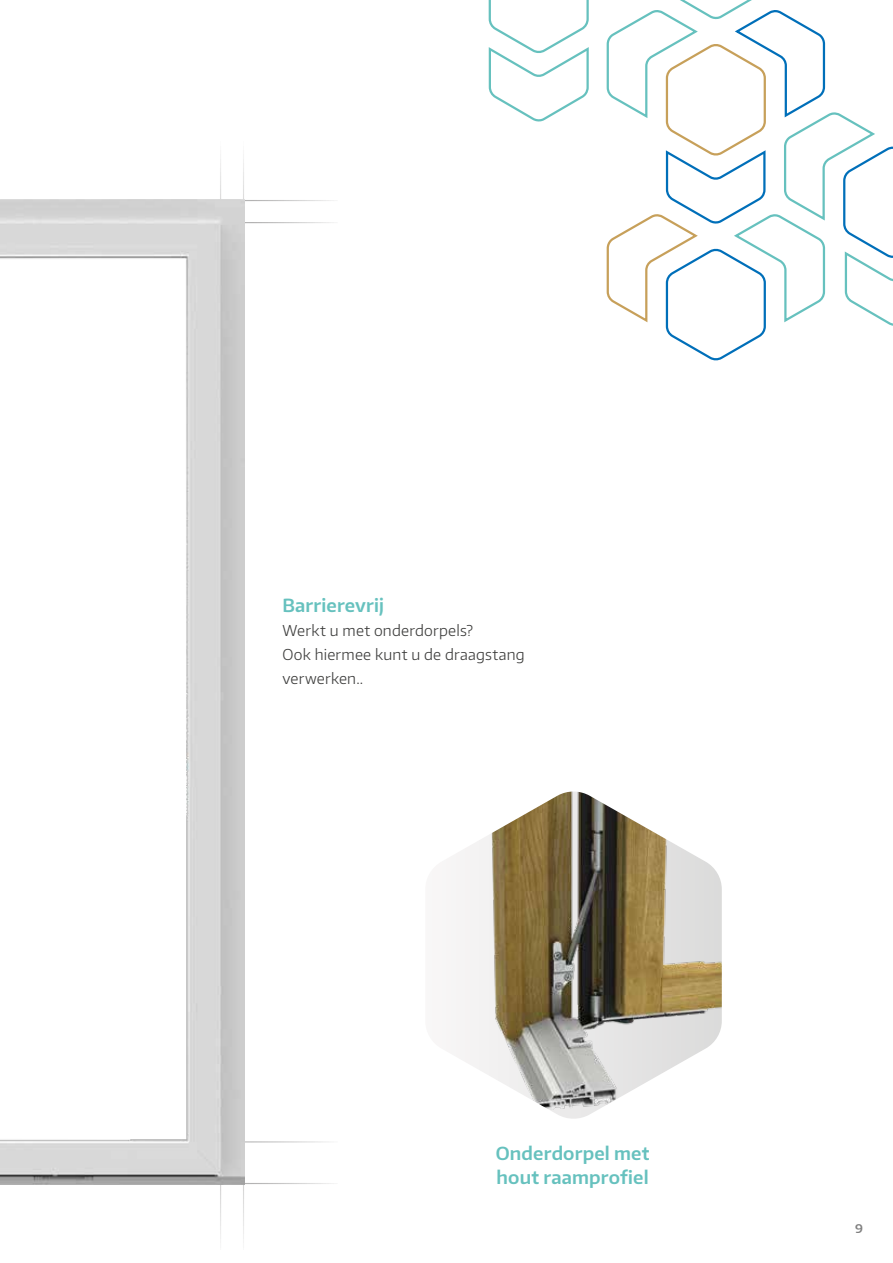
<style>
.page{position:relative;width:893px;height:1263px;background:#fff}
.page>*{position:absolute;margin:0;border:0;box-sizing:border-box;transform-origin:0 0}
.t1{font:600 18px/24px "Encode Sans Normal";letter-spacing:.01em;color:#66c1be}
.t2{font:300 15px/24px "Encode Sans Normal";letter-spacing:.015em;color:#3c3c3b}
.t3{font:600 12px "Encode Sans Normal";color:#000}
</style>
<div class="page">
<svg style="left:456px;top:791px;width:266px;height:328px"></svg>
<svg style="left:488px;top:0;width:101px;height:122px"></svg>
<svg style="left:606px;top:0;width:287px;height:361px"></svg>
<hr style="left:0;top:199px;width:338px;height:4px;background:#000;opacity:.75">
<hr style="left:0;top:221px;width:338px;height:4px;background:#000;opacity:.75">
<hr style="left:0;top:1140px;width:338px;height:4px;background:#000;opacity:.75">
<hr style="left:0;top:1182px;width:338px;height:4px;background:#000;opacity:.75">
<div style="left:210px;top:127px;width:21px;height:1132px;background:#fff"></div>
<hr style="left:218px;top:136px;width:4px;height:1114px;background:#000;opacity:.75">
<div style="left:233px;top:127px;width:21px;height:1132px;background:#fff"></div>
<hr style="left:241px;top:136px;width:4px;height:1114px;background:#000;opacity:.75">
<img style="left:0;top:200px;width:244px;height:984px">
<p class="t1" style="left:282px;top:593px;width:103px">Barrierevrij</p>
<p class="t2" style="left:282px;top:618px;width:244px">Werkt u met onderdorpels?<br>Ook hiermee kunt u de draagstang verwerken..</p>
<p class="t1" style="left:496px;top:1141px;width:155px">Onderdorpel met hout raamprofiel</p>
<p class="t3" style="left:855px;top:1220px;width:9px">9</p>
</div>
